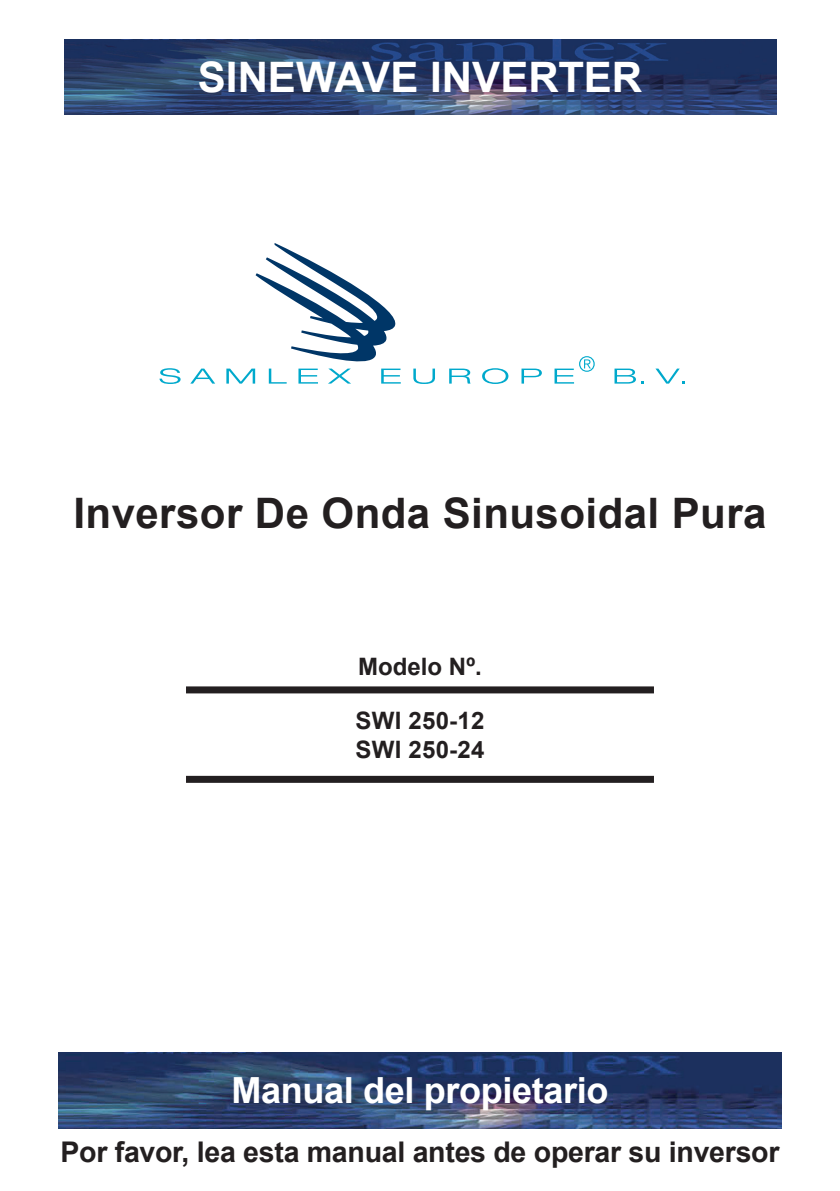
<style>
.page{position:relative;width:840px;height:1191px;background:#fff}
.page>*{position:absolute;margin:0;border:0;box-sizing:border-box;transform-origin:0 0}
.t1{font:700 51.2px "Arial";color:#231f20}
.t2{font:700 42px "Arial";letter-spacing:.01em;color:#231f20}
.t3{font:700 42px "Arial";letter-spacing:-.005em;color:#fff}
.t4{font:700 36px "Arial";letter-spacing:-.01em;color:#fff}
.t5{font:700 28.4px "Arial";letter-spacing:-.01em;color:#231f20}
.t6{font:700 24px/29.2px "Arial";letter-spacing:.01em;color:#231f20}
</style>
<div class="page">
<img style="left:65px;top:39px;width:711px;height:75px">
<svg style="left:159px;top:368px;width:21px;height:16px"></svg>
<svg style="left:190px;top:368px;width:25px;height:15px"></svg>
<svg style="left:413px;top:368px;width:22px;height:16px"></svg>
<svg style="left:449px;top:368px;width:21px;height:15px"></svg>
<svg style="left:482px;top:368px;width:26px;height:16px"></svg>
<svg style="left:521px;top:368px;width:20px;height:15px"></svg>
<svg style="left:614px;top:368px;width:29px;height:15px"></svg>
<svg style="left:655px;top:368px;width:30px;height:15px"></svg>
<svg style="left:226px;top:243px;width:174px;height:140px"></svg>
<svg style="left:554px;top:356px;width:40px;height:27px"></svg>
<div style="left:186px;top:686px;width:467px;height:7px;background:#231f20"></div>
<div style="left:186px;top:776px;width:467px;height:7px;background:#231f20"></div>
<img style="left:59px;top:1052px;width:721px;height:76px">
<h2 class="t3" style="left:198px;top:50px;width:445px">SINEWAVE INVERTER</h2>
<h1 class="t1" style="left:147px;top:479px;width:547px">Smart Battery Charger</h1>
<h2 class="t2" style="left:73px;top:485px;width:694px">Inversor De Onda Sinusoidal Pura</h2>
<p class="t6" style="left:358px;top:653px;width:125px">Modelo Nº.</p>
<p class="t6" style="left:355px;top:706px;width:130px">SWI 250-12<br>SWI 250-24</p>
<p class="t4" style="left:231px;top:1066px;width:378px">Manual del propietario</p>
<p class="t5" style="left:60px;top:1133px;width:720px">Por favor, lea esta manual antes de operar su inversor</p>
</div>
